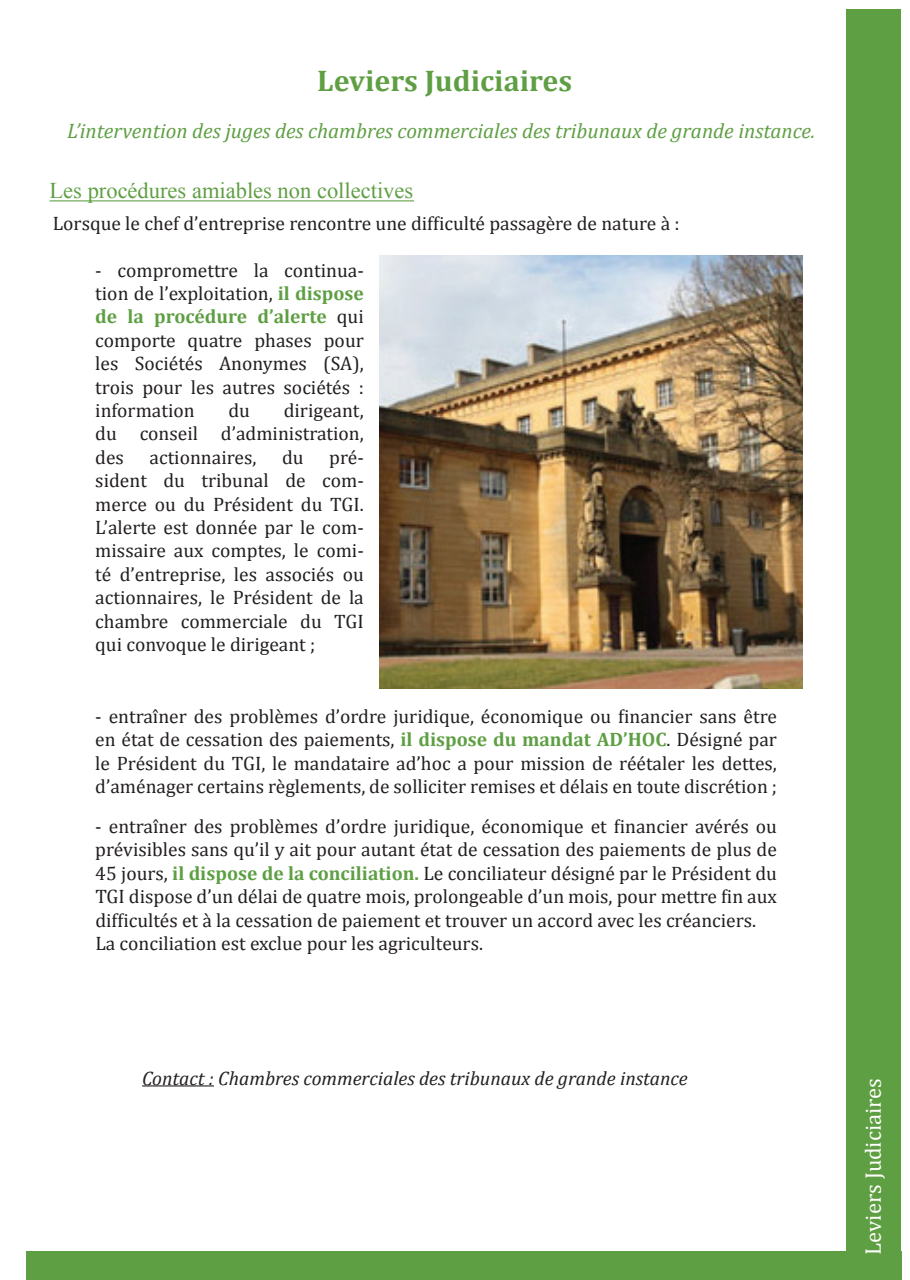
<style>
.page{position:relative;width:910px;height:1280px;background:#fff}
.page>*{position:absolute;margin:0;border:0;box-sizing:border-box;transform-origin:0 0}
.t1{font:700 30px "Cambria";color:#5e9f43}
.t2{font:22.5px "Times New Roman";color:#5e9f43}
.t3{font:22.5px "Cambria";color:#fffefc}
.t4{font:italic 21px "Cambria";color:#5e9f43}
.t5{font:19.5px/23.4px "Cambria";color:#231f20;text-align:justify}
.t6{font:italic 19.5px "Cambria";color:#231f20}
.s1{font-weight:700;color:#5e9f43}
</style>
<div class="page">
<div style="left:847px;top:9px;width:54px;height:1271px;background:#5e9f43"></div>
<div style="left:26px;top:1251px;width:875px;height:29px;background:#5e9f43"></div>
<hr style="left:50px;top:200px;width:364px;height:1px;background:#5e9f43">
<hr style="left:142px;top:1085px;width:72px;height:1px;background:#231f20">
<img style="left:379px;top:255px;width:423px;height:433px">
<h1 class="t1" style="left:317px;top:60px;width:257px">Leviers Judiciaires</h1>
<p class="t4" style="left:67px;top:116px;width:750px">L’intervention des juges des chambres commerciales des tribunaux de grande instance.</p>
<p class="t2" style="left:50px;top:176px;width:365px">Les procédures amiables non collectives</p>
<p class="t5" style="left:53px;top:212px;width:628px">Lorsque le chef d’entreprise rencontre une difficulté passagère de nature à :</p>
<p class="t5" style="left:95px;top:258px;width:270px">- compromettre la continua&shy;tion de l’exploitation, <span class="s1">il dispose de la procédure d’alerte</span> qui comporte quatre phases pour les Sociétés Anonymes (SA), trois pour les autres sociétés : information</p>
<p class="t5" style="left:95px;top:399px;width:270px;text-indent:188px">dirigeant, du conseil d’administration, des</p>
<p class="t5" style="left:228px;top:399px;width:23px">du</p>
<p class="t5" style="left:95px;top:445px;width:270px;text-indent:234px">pré&shy;sident du tribunal de com&shy;merce ou du Président du TGI.<br>L’alerte est donnée par le com&shy;missaire aux comptes, le comi&shy;té d’entreprise, les associés ou actionnaires, le Président de la chambre commerciale du TGI qui convoque le dirigeant ;</p>
<p class="t5" style="left:150px;top:445px;width:108px">actionnaires,</p>
<p class="t5" style="left:282px;top:445px;width:23px">du</p>
<p class="t5" style="left:95px;top:704px;width:683px">- entraîner des problèmes d’ordre juridique, économique ou financier sans être en état de cessation des paiements, <span class="s1">il dispose du mandat AD’HOC</span></p>
<p class="t5" style="left:95px;top:728px;width:683px;text-indent:571px">. Désigné par le Président du TGI, le mandataire ad’hoc a pour mission de réétaler les dettes, d’aménager certains règlements, de solliciter remises et délais en toute discrétion ;</p>
<p class="t5" style="left:95px;top:814px;width:683px;text-align:left">- entraîner des problèmes d’ordre juridique, économique et financier avérés ou prévisibles sans qu’il y ait pour autant état de cessation des paiements de plus de 45 jours, <span class="s1">il dispose de la conciliation.</span> Le conciliateur désigné par le Président du TGI dispose d’un délai de quatre mois, prolongeable d’un mois, pour mettre fin aux difficultés et à la cessation de paiement et trouver un accord avec les créanciers.<br>La conciliation est exclue pour les agriculteurs.</p>
<p class="t6" style="left:142px;top:1064px;width:547px">Contact : Chambres commerciales des tribunaux de grande instance</p>
<p class="t3" style="left:860px;top:1255px;width:178px;rotate:-90deg">Leviers Judiciaires</p>
</div>
